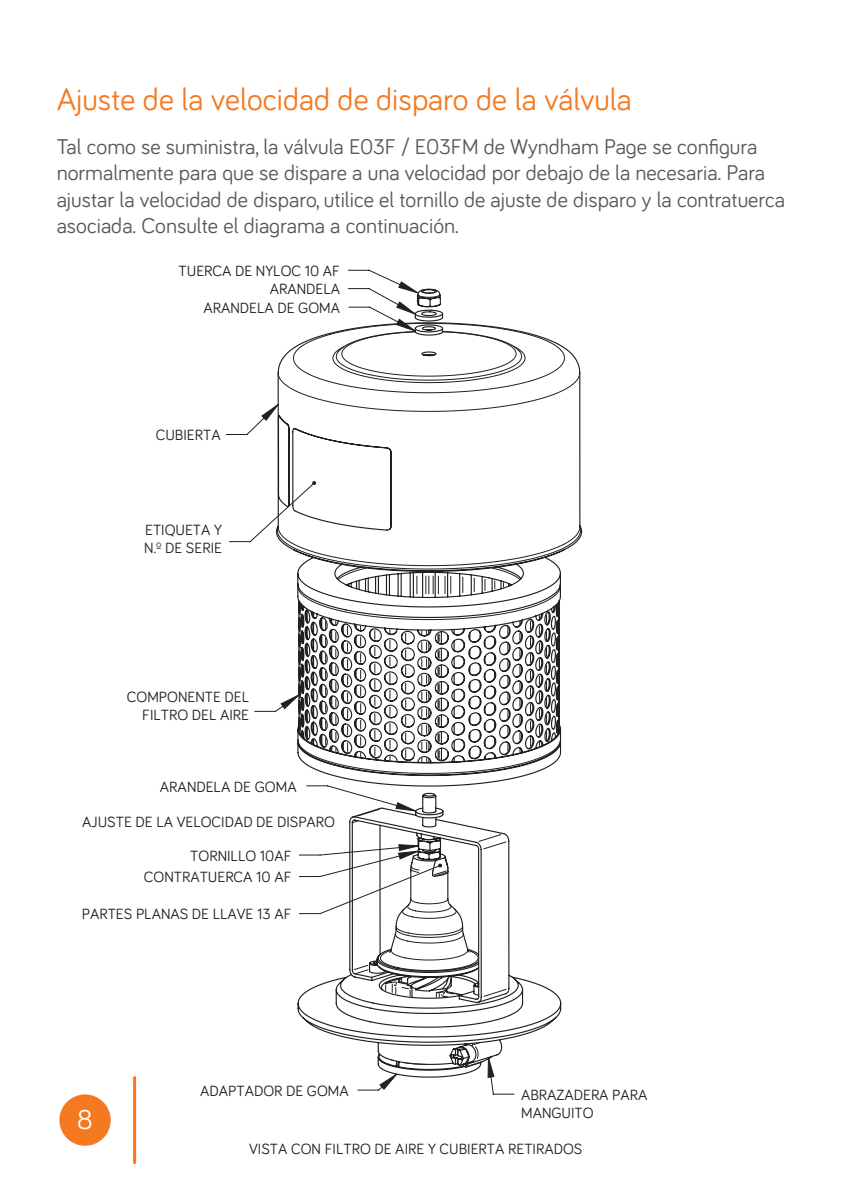
<style>
.page{position:relative;width:842px;height:1191px;background:#fff}
.page>*{position:absolute;margin:0;border:0;box-sizing:border-box;transform-origin:0 0}
.t1{font:32px "Bariol";color:#f47921}
.t2{font:28px "Bariol";color:#fff}
.t3{font:22px/26.4px "Bariol";color:#57585a}
.t4{font:15.2px/18.4px "Bariol";color:#231f20;text-align:right}
</style>
<div class="page">
<svg style="left:277px;top:289px;width:304px;height:777px"></svg>
<hr style="left:133px;top:1077px;width:3px;height:85px;background:#f47921">
<div style="left:59px;top:1094px;width:52px;height:51px;background:#f47921;border-radius:50%"></div>
<h1 class="t1" style="left:57px;top:78px;width:576px">Ajuste de la velocidad de disparo de la válvula</h1>
<p class="t3" style="left:57px;top:132px;width:730px">Tal como se suministra, la válvula E03F / E03FM de Wyndham Page se configura normalmente para que se dispare a una velocidad por debajo de la necesaria. Para ajustar la velocidad de disparo, utilice el tornillo de ajuste de disparo y la contratuerca asociada. Consulte el diagrama a continuación.</p>
<p class="t4" style="left:179px;top:261px;width:163px">TUERCA DE NYLOC 10 AF</p>
<p class="t4" style="left:270px;top:279px;width:72px">ARANDELA</p>
<p class="t4" style="left:203px;top:298px;width:138px">ARANDELA DE GOMA</p>
<p class="t4" style="left:156px;top:424px;width:66px">CUBIERTA</p>
<p class="t4" style="left:144px;top:520px;width:79px;text-align:left">ETIQUETA Y<br>N.º DE SERIE</p>
<p class="t4" style="left:127px;top:687px;width:124px">COMPONENTE DEL<br>FILTRO DEL AIRE</p>
<p class="t4" style="left:160px;top:776px;width:138px">ARANDELA DE GOMA</p>
<p class="t4" style="left:82px;top:812px;width:255px">AJUSTE DE LA VELOCIDAD DE DISPARO</p>
<p class="t4" style="left:144px;top:844px;width:149px;line-height:21.6px">TORNILLO 10AF<br>CONTRATUERCA 10 AF</p>
<p class="t4" style="left:82px;top:904px;width:211px">PARTES PLANAS DE LLAVE 13 AF</p>
<h2 class="t2" style="left:77px;top:1101px;width:17px">8</h2>
<p class="t4" style="left:200px;top:1081px;width:150px">ADAPTADOR DE GOMA</p>
<p class="t4" style="left:521px;top:1085px;width:128px;text-align:left">ABRAZADERA PARA<br>MANGUITO</p>
<p class="t4" style="left:249px;top:1138px;width:335px">VISTA CON FILTRO DE AIRE Y CUBIERTA RETIRADOS</p>
</div>
